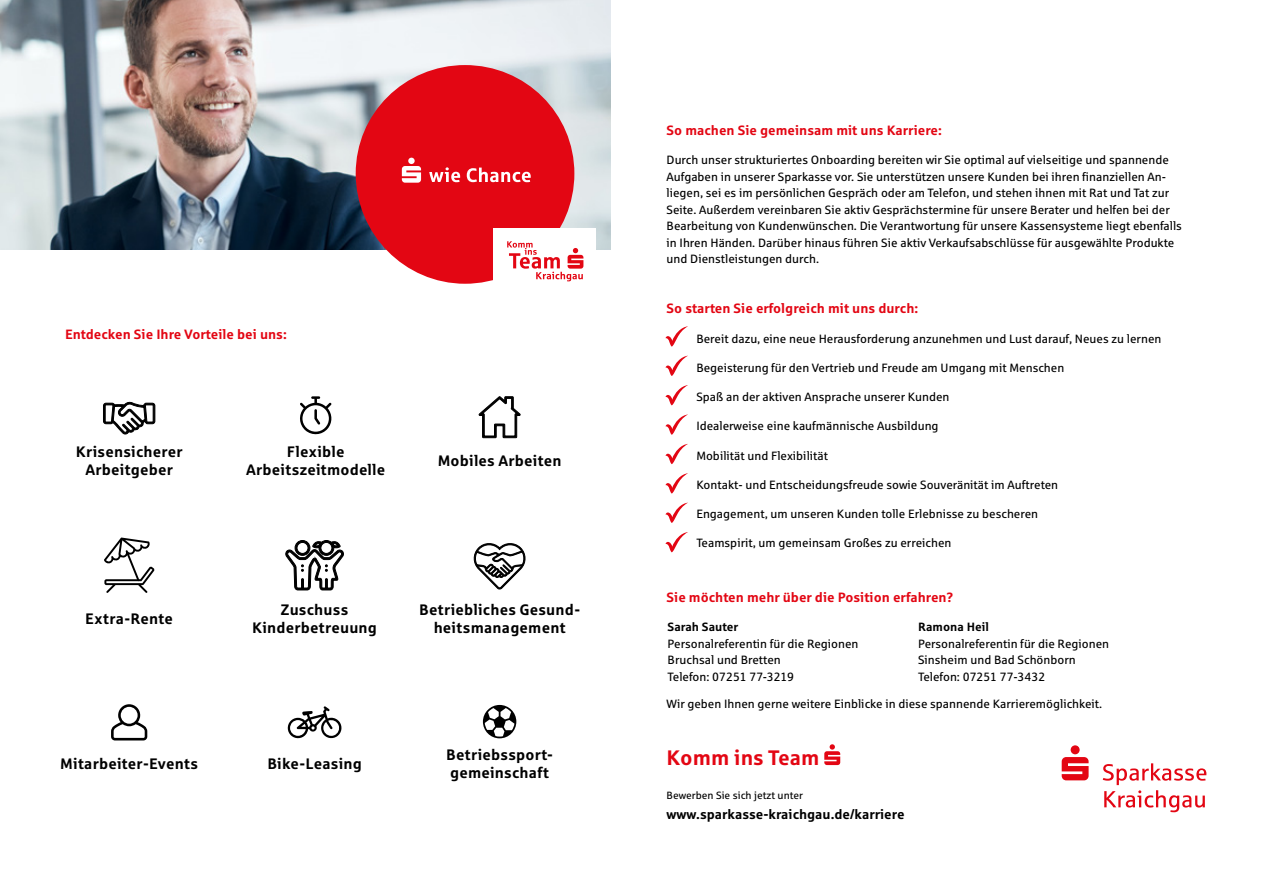
<style>
.page{position:relative;width:1263px;height:893px;background:#fff}
.page>*{position:absolute;margin:0;border:0;box-sizing:border-box;transform-origin:0 0}
.t1{font:700 21px "Sparkasse Rg";color:#e30613}
.t2{font:700 15.15px/18.3px "Sparkasse Rg";letter-spacing:.01em;color:#000;text-align:center}
.t3{font:700 13.5px "Sparkasse Rg";color:#e30613}
.t4{font:700 13.5px "Sparkasse Rg";color:#000}
.t5{font:12px/16.5px "Sparkasse Rg";color:#000}
.t6{font:700 12px "Sparkasse Rg";color:#000}
.t7{font:10.5px "Sparkasse Rg";color:#000}
</style>
<div class="page">
<img style="left:0;top:0;width:610px;height:249px">
<svg style="left:665px;top:356px;width:23px;height:20px"></svg>
<svg style="left:665px;top:385px;width:23px;height:20px"></svg>
<svg style="left:665px;top:414px;width:23px;height:21px"></svg>
<svg style="left:665px;top:444px;width:23px;height:20px"></svg>
<svg style="left:665px;top:473px;width:23px;height:21px"></svg>
<svg style="left:665px;top:503px;width:23px;height:20px"></svg>
<svg style="left:665px;top:532px;width:23px;height:20px"></svg>
<svg style="left:665px;top:326px;width:23px;height:21px"></svg>
<svg style="left:824px;top:744px;width:16px;height:21px"></svg>
<svg style="left:1062px;top:745px;width:26px;height:35px"></svg>
<svg style="left:1103px;top:763px;width:103px;height:49px"></svg>
<svg style="left:103px;top:401px;width:52px;height:34px"></svg>
<svg style="left:478px;top:396px;width:43px;height:42px"></svg>
<svg style="left:300px;top:396px;width:32px;height:39px"></svg>
<svg style="left:111px;top:704px;width:36px;height:36px"></svg>
<svg style="left:483px;top:705px;width:33px;height:33px"></svg>
<svg style="left:104px;top:537px;width:51px;height:56px"></svg>
<svg style="left:286px;top:540px;width:58px;height:51px"></svg>
<svg style="left:473px;top:543px;width:53px;height:47px"></svg>
<svg style="left:288px;top:706px;width:54px;height:33px"></svg>
<div style="left:356px;top:65px;width:218px;height:219px;background:#e30613;border-radius:50%"></div>
<svg style="left:402px;top:158px;width:19px;height:25px"></svg>
<svg style="left:429px;top:167px;width:102px;height:15px"></svg>
<div style="left:493px;top:229px;width:102px;height:65px;background:#fff"></div>
<svg style="left:507px;top:241px;width:76px;height:40px"></svg>
<p class="t3" style="left:65px;top:325px;width:223px">Entdecken Sie Ihre Vorteile bei uns:</p>
<p class="t2" style="left:76px;top:442px;width:108px">Krisensicherer<br>Arbeitgeber</p>
<p class="t2" style="left:438px;top:451px;width:125px">Mobiles Arbeiten</p>
<p class="t2" style="left:246px;top:442px;width:141px">Flexible<br>Arbeitszeitmodelle</p>
<p class="t2" style="left:85px;top:609px;width:89px">Extra-Rente</p>
<p class="t2" style="left:252px;top:600px;width:126px">Zuschuss<br>Kinderbetreuung</p>
<p class="t2" style="left:419px;top:600px;width:163px">Betriebliches Gesund&shy;heitsmanagement</p>
<p class="t2" style="left:60px;top:754px;width:139px">Mitarbeiter-Events</p>
<p class="t2" style="left:267px;top:754px;width:96px">Bike-Leasing</p>
<p class="t2" style="left:446px;top:745px;width:107px;text-align:left">Betriebssport&shy;gemeinschaft</p>
<p class="t3" style="left:666px;top:122px;width:277px">So machen Sie gemeinsam mit uns Karriere:</p>
<p class="t5" style="left:666px;top:152px;width:517px">Durch unser strukturiertes Onboarding bereiten wir Sie optimal auf vielseitige und spannende Aufgaben in unserer Sparkasse vor. Sie unterstützen unsere Kunden bei ihren finanziellen An&shy;liegen, sei es im persönlichen Gespräch oder am Telefon, und stehen ihnen mit Rat und Tat zur Seite. Außerdem vereinbaren Sie aktiv Gesprächstermine für unsere Berater und helfen bei der Bearbeitung von Kundenwünschen. Die Verantwortung für unsere Kassensysteme liegt ebenfalls in Ihren Händen. Darüber hinaus führen Sie aktiv Verkaufsabschlüsse für ausgewählte Produkte und Dienstleistungen durch.</p>
<p class="t3" style="left:666px;top:300px;width:253px">So starten Sie erfolgreich mit uns durch:</p>
<p class="t5" style="left:696px;top:330px;width:467px">Bereit dazu, eine neue Herausforderung anzunehmen und Lust darauf, Neues zu lernen</p>
<p class="t5" style="left:696px;top:359px;width:369px">Begeisterung für den Vertrieb und Freude am Umgang mit Menschen</p>
<p class="t5" style="left:696px;top:388px;width:255px">Spaß an der aktiven Ansprache unserer Kunden</p>
<p class="t5" style="left:696px;top:418px;width:244px">Idealerweise eine kaufmännische Ausbildung</p>
<p class="t5" style="left:696px;top:447px;width:133px">Mobilität und Flexibilität</p>
<p class="t5" style="left:696px;top:476px;width:363px">Kontakt- und Entscheidungsfreude sowie Souveränität im Auftreten</p>
<p class="t5" style="left:696px;top:505px;width:343px">Engagement, um unseren Kunden tolle Erlebnisse zu bescheren</p>
<p class="t5" style="left:696px;top:535px;width:257px">Teamspirit, um gemeinsam Großes zu erreichen</p>
<p class="t3" style="left:666px;top:589px;width:289px">Sie möchten mehr über die Position erfahren?</p>
<p class="t6" style="left:668px;top:620px;width:72px">Sarah Sauter</p>
<p class="t5" style="left:668px;top:635px;width:192px">Personalreferentin für die Regionen<br>Bruchsal und Bretten<br>Telefon: 07251 77-3219</p>
<p class="t6" style="left:918px;top:620px;width:72px">Ramona Heil</p>
<p class="t5" style="left:918px;top:635px;width:193px">Personalreferentin für die Regionen<br>Sinsheim und Bad Schönborn<br>Telefon: 07251 77-3432</p>
<p class="t5" style="left:666px;top:695px;width:437px">Wir geben Ihnen gerne weitere Einblicke in diese spannende Karrieremöglichkeit.</p>
<h1 class="t1" style="left:666px;top:744px;width:154px">Komm ins Team</h1>
<p class="t7" style="left:666px;top:789px;width:138px">Bewerben Sie sich jetzt unter</p>
<p class="t4" style="left:666px;top:806px;width:239px">www.sparkasse-kraichgau.de/karriere</p>
</div>
